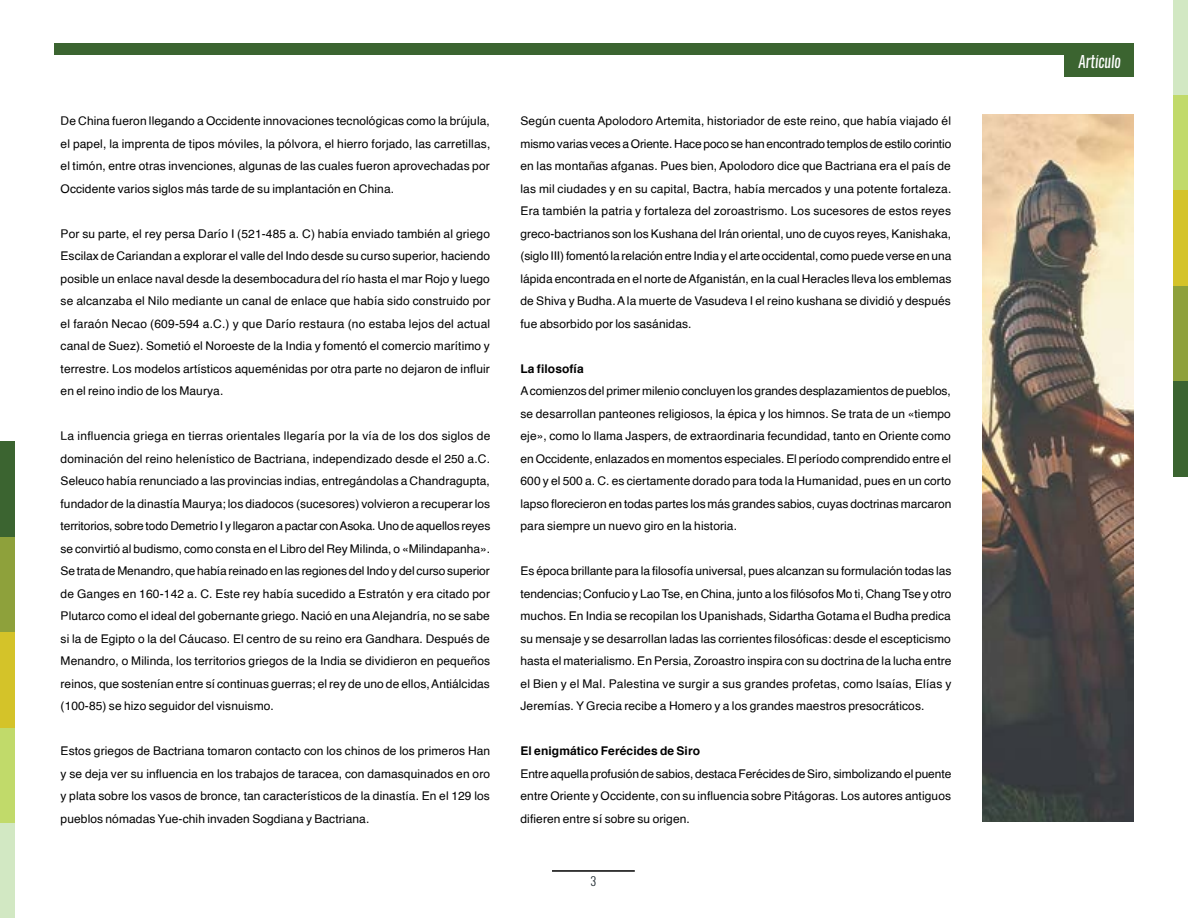
<style>
.page{position:relative;width:1188px;height:918px;background:#fff}
.page>*{position:absolute;margin:0;border:0;box-sizing:border-box;transform-origin:0 0}
.t1{font:italic 17.7px "Oswald";color:#fff;scale:.85 1}
.t2{font:12px/22.5px "Helvetica";letter-spacing:.01em;color:#000;text-align:justify}
.t3{font:700 12px "Helvetica";letter-spacing:.01em;color:#000}
.t4{font:300 12px "Oswald";color:#182329}
</style>
<div class="page">
<img style="left:982px;top:114px;width:151px;height:708px">
<div style="left:1065px;top:55px;width:69px;height:22px;background:#3b6430"></div>
<div style="left:54px;top:43px;width:1080px;height:12px;background:#3b6430"></div>
<hr style="left:552px;top:870px;width:83px;height:2px;background:#000">
<div style="left:0;top:823px;width:15px;height:95px;background:#d2e8c3"></div>
<div style="left:0;top:727px;width:15px;height:96px;background:#c1da6a"></div>
<div style="left:0;top:632px;width:15px;height:95px;background:#d4c329"></div>
<div style="left:0;top:537px;width:15px;height:95px;background:#8ea13b"></div>
<div style="left:0;top:441px;width:15px;height:96px;background:#3b6430"></div>
<div style="left:1173px;top:0;width:15px;height:95px;background:#d2e8c3"></div>
<div style="left:1173px;top:95px;width:15px;height:96px;background:#c1da6a"></div>
<div style="left:1173px;top:191px;width:15px;height:95px;background:#d4c329"></div>
<div style="left:1173px;top:286px;width:15px;height:95px;background:#8ea13b"></div>
<div style="left:1173px;top:381px;width:15px;height:96px;background:#3b6430"></div>
<p class="t2" style="left:61px;top:110px;width:431px">De China fueron llegando a Occidente innovaciones tecnológicas como la brújula, el papel, la imprenta de tipos móviles, la pólvora, el hierro forjado, las carretillas, el timón, entre otras invenciones, algunas de las cuales fueron aprovechadas por Occidente varios siglos más tarde de su implantación en China.</p>
<p class="t2" style="left:61px;top:223px;width:431px">Por su parte, el rey persa Darío I (521-485 a. C) había enviado también al griego Escilax de Cariandan a explorar el valle del Indo desde su curso superior, haciendo posible un enlace naval desde la desembocadura del río hasta el mar Rojo y luego se alcanzaba el Nilo mediante un canal de enlace que había sido construido por el faraón Necao (609-594 a.C.) y que Darío restaura (no estaba lejos del actual canal de Suez). Sometió el Noroeste de la India y fomentó el comercio marítimo y terrestre. Los modelos artísticos aqueménidas por otra parte no dejaron de influir en el reino indio de los Maurya.</p>
<p class="t2" style="left:61px;top:425px;width:431px">La influencia griega en tierras orientales llegaría por la vía de los dos siglos de dominación del reino helenístico de Bactriana, independizado desde el 250 a.C.<br>Seleuco había renunciado a las provincias indias, entregándolas a Chandragupta, fundador de la dinastía Maurya; los diadocos (sucesores) volvieron a recuperar los territorios, sobre todo Demetrio I y llegaron a pactar con Asoka. Uno de aquellos reyes se convirtió al budismo, como consta en el Libro del Rey Milinda, o «Milindapanha».<br>Se trata de Menandro, que había reinado en las regiones del Indo y del curso superior de Ganges en 160-142 a. C. Este rey había sucedido a Estratón y era citado por Plutarco como el ideal del gobernante griego. Nació en una Alejandría, no se sabe si la de Egipto o la del Cáucaso. El centro de su reino era Gandhara. Después de Menandro, o Milinda, los territorios griegos de la India se dividieron en pequeños reinos, que sostenían entre sí continuas guerras; el rey de uno de ellos, Antiálcidas (100-85) se hizo seguidor del visnuismo.</p>
<p class="t2" style="left:61px;top:740px;width:431px">Estos griegos de Bactriana tomaron contacto con los chinos de los primeros Han y se deja ver su influencia en los trabajos de taracea, con damasquinados en oro y plata sobre los vasos de bronce, tan característicos de la dinastía. En el 129 los pueblos nómadas Yue-chih invaden Sogdiana y Bactriana.</p>
<p class="t2" style="left:521px;top:110px;width:432px">Según cuenta Apolodoro Artemita, historiador de este reino, que había viajado él mismo varias veces a Oriente. Hace poco se han encontrado templos de estilo corintio en las montañas afganas. Pues bien, Apolodoro dice que Bactriana era el país de las mil ciudades y en su capital, Bactra, había mercados y una potente fortaleza.<br>Era también la patria y fortaleza del zoroastrismo. Los sucesores de estos reyes greco-bactrianos son los Kushana del Irán oriental, uno de cuyos reyes, Kanishaka, (siglo III) fomentó la relación entre India y el arte occidental, como puede verse en una lápida encontrada en el norte de Afganistán, en la cual Heracles lleva los emblemas de Shiva y Budha. A la muerte de Vasudeva I el reino kushana se dividió y después fue absorbido por los sasánidas.</p>
<p class="t3" style="left:521px;top:359px;width:65px">La filosofía</p>
<p class="t2" style="left:521px;top:380px;width:432px">A comienzos del primer milenio concluyen los grandes desplazamientos de pueblos, se desarrollan panteones religiosos, la épica y los himnos. Se trata de un «tiempo eje», como lo llama Jaspers, de extraordinaria fecundidad, tanto en Oriente como en Occidente, enlazados en momentos especiales. El período comprendido entre el 600 y el 500 a. C. es ciertamente dorado para toda la Humanidad, pues en un corto lapso florecieron en todas partes los más grandes sabios, cuyas doctrinas marcaron para siempre un nuevo giro en la historia.</p>
<p class="t2" style="left:521px;top:560px;width:433px">Es época brillante para la filosofía universal, pues alcanzan su formulación todas las tendencias; Confucio y Lao Tse, en China, junto a los filósofos Mo ti, Chang Tse y otro muchos. En India se recopilan los Upanishads, Sidartha Gotama el Budha predica su mensaje y se desarrollan ladas las corrientes filosóficas: desde el escepticismo hasta el materialismo. En Persia, Zoroastro inspira con su doctrina de la lucha entre el Bien y el Mal. Palestina ve surgir a sus grandes profetas, como lsaías, Elías y Jeremías. Y Grecia recibe a Homero y a los grandes maestros presocráticos.</p>
<p class="t3" style="left:521px;top:741px;width:181px">El enigmático Ferécides de Siro</p>
<p class="t2" style="left:521px;top:763px;width:432px">Entre aquella profusión de sabios, destaca Ferécides de Siro, simbolizando el puente entre Oriente y Occidente, con su influencia sobre Pitágoras. Los autores antiguos difieren entre sí sobre su origen.</p>
<p class="t4" style="left:591px;top:873px;width:7px">3</p>
<h1 class="t1" style="left:1078px;top:48px;width:51px">Artículo</h1>
</div>
